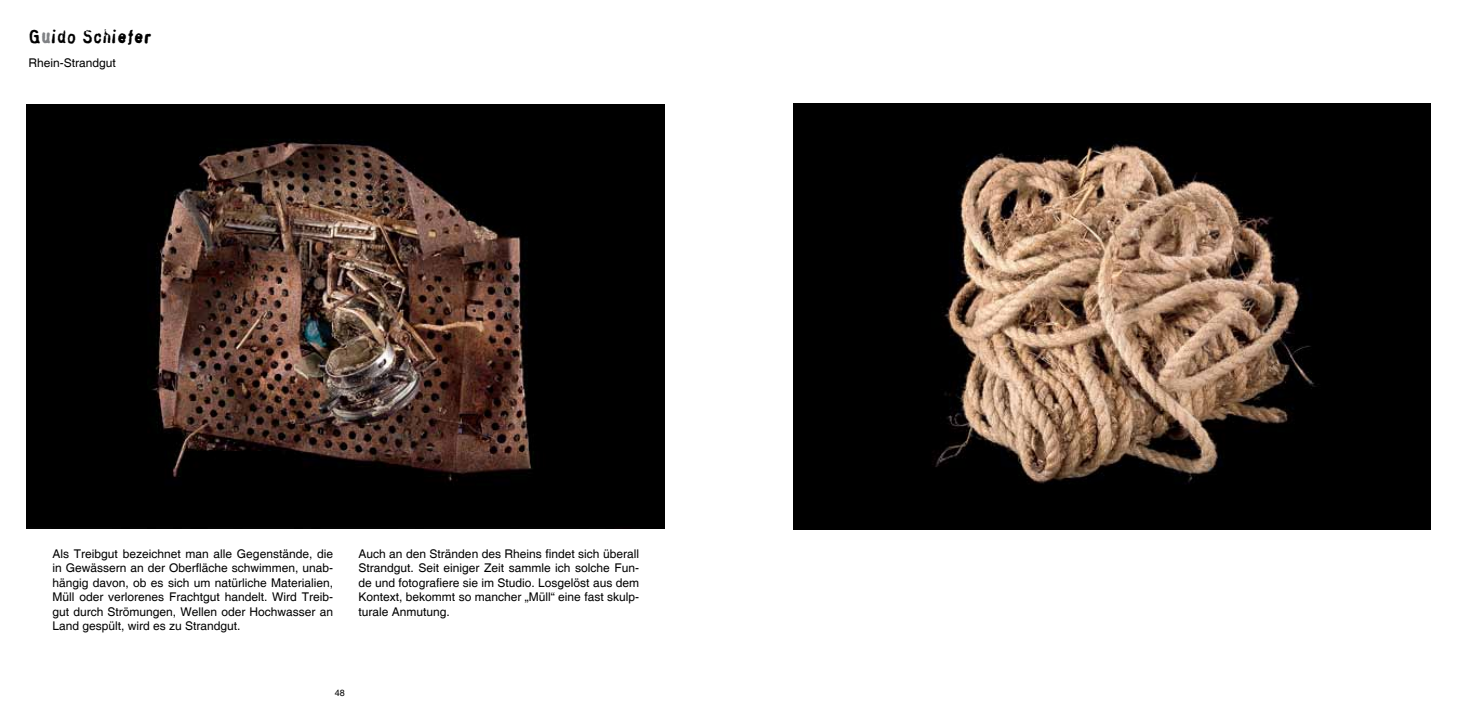
<style>
.page{position:relative;width:1458px;height:716px;background:#fff}
.page>*{position:absolute;margin:0;border:0;box-sizing:border-box;transform-origin:0 0}
.t1{font:18px "Stamp Gothic OT";color:#000}
.t2{font:12px/14.4px "Helvetica";color:#000;text-align:justify}
.t3{font:9px "Helvetica";color:#000}
.s1{color:#808285}
</style>
<div class="page">
<img style="left:793px;top:104px;width:638px;height:425px">
<img style="left:27px;top:105px;width:638px;height:423px">
<h1 class="t1" style="left:28px;top:25px;width:125px">G<span class="s1">u</span>ido Schiefer</h1>
<p class="t2" style="left:28px;top:56px;width:89px">Rhein-Strandgut</p>
<p class="t2" style="left:53px;top:547px;width:282px">Als Treibgut bezeichnet man alle Gegenstände, die in Gewässern an der Oberfläche schwimmen, unab&shy;hängig davon, ob es sich um natürliche Materialien, Müll oder verlorenes Frachtgut handelt. Wird Treib&shy;gut durch Strömungen, Wellen oder Hochwasser an Land gespült, wird es zu Strandgut.</p>
<p class="t2" style="left:358px;top:547px;width:282px">Auch an den Stränden des Rheins findet sich überall Strandgut. Seit einiger Zeit sammle ich solche Fun&shy;de und fotografiere sie im Studio. Losgelöst aus dem Kontext, bekommt so mancher „Müll“ eine fast skulp&shy;turale Anmutung.</p>
<p class="t3" style="left:335px;top:687px;width:12px">48</p>
</div>
